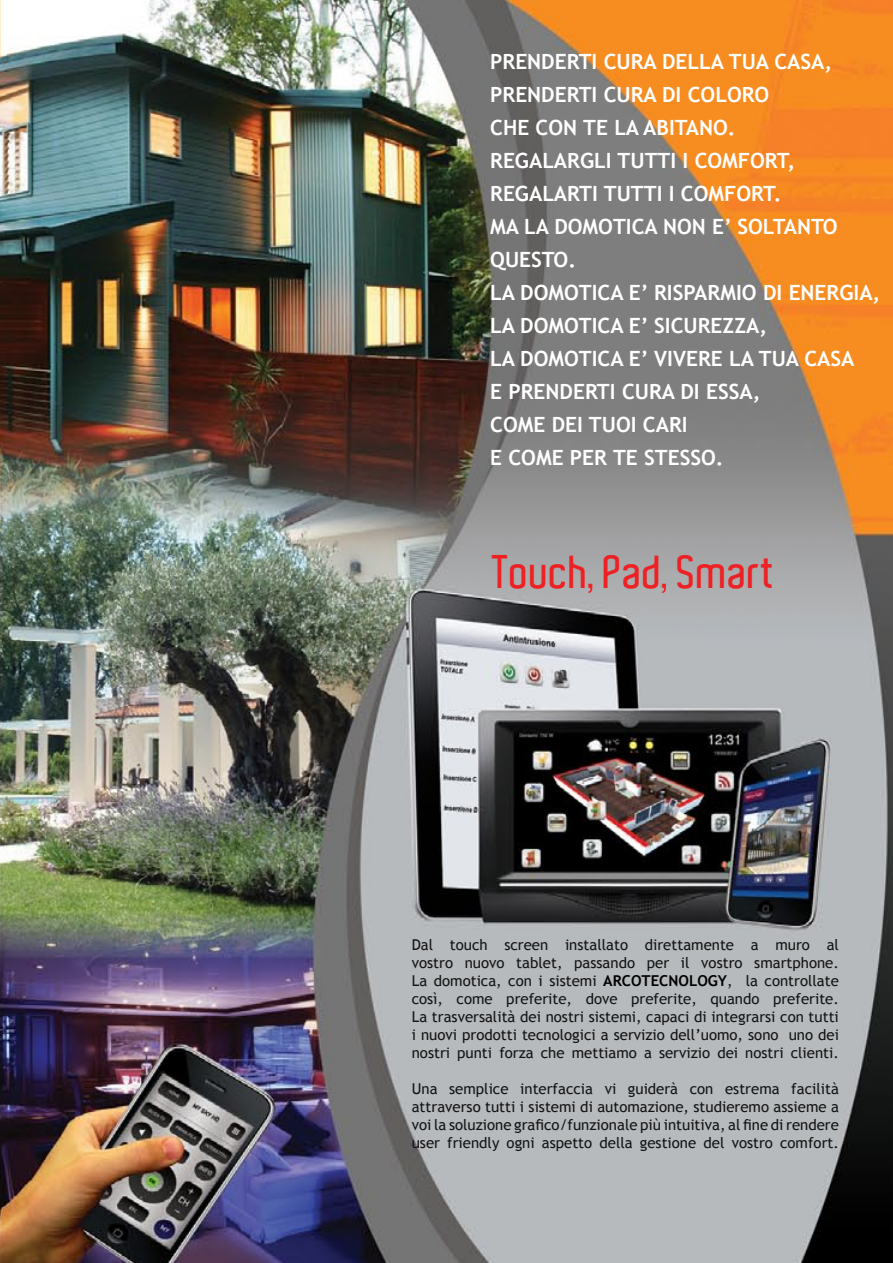
<style>
.page{position:relative;width:893px;height:1263px;background:#fff}
.page>*{position:absolute;margin:0;border:0;box-sizing:border-box;transform-origin:0 0}
.t1{font:600 45px "Aldo";color:#ed2124}
.t2{font:700 21px/33px "Trebuchet MS";color:#fff}
.t3{font:15px/18px "Trebuchet MS";color:#141414;text-align:justify}
.s1{font-weight:700;color:#000}
</style>
<div class="page">
<img style="left:0;top:0;width:893px;height:1263px">
<p class="t2" style="left:490px;top:46px;width:392px">PRENDERTI CURA DELLA TUA CASA,<br>PRENDERTI CURA DI COLORO<br>CHE CON TE LA ABITANO.<br>REGALARGLI TUTTI I COMFORT,<br>REGALARTI TUTTI I COMFORT.<br>MA LA DOMOTICA NON E’ SOLTANTO<br>QUESTO.<br>LA DOMOTICA E’ RISPARMIO DI ENERGIA,<br>LA DOMOTICA E’ SICUREZZA,<br>LA DOMOTICA E’ VIVERE LA TUA CASA<br>E PRENDERTI CURA DI ESSA,<br>COME DEI TUOI CARI<br>E COME PER TE STESSO.</p>
<h1 class="t1" style="left:493px;top:547px;width:284px">Touch, Pad, Smart</h1>
<p class="t3" style="left:412px;top:936px;width:429px">Dal touch screen installato direttamente a muro al vostro nuovo tablet, passando per il vostro smartphone.<br>La domotica, con i sistemi <span class="s1">ARCOTECNOLOGY</span>, la controllate così, come preferite, dove preferite, quando preferite.<br>La trasversalità dei nostri sistemi, capaci di integrarsi con tutti i nuovi prodotti tecnologici a servizio dell’uomo, sono uno dei nostri punti forza che mettiamo a servizio dei nostri clienti.</p>
<p class="t3" style="left:412px;top:1080px;width:429px">Una semplice interfaccia vi guiderà con estrema facilità attraverso tutti i sistemi di automazione, studieremo assieme a voi la soluzione grafico/funzionale più intuitiva, al fine di rendere user friendly ogni aspetto della gestione del vostro comfort.</p>
</div>
